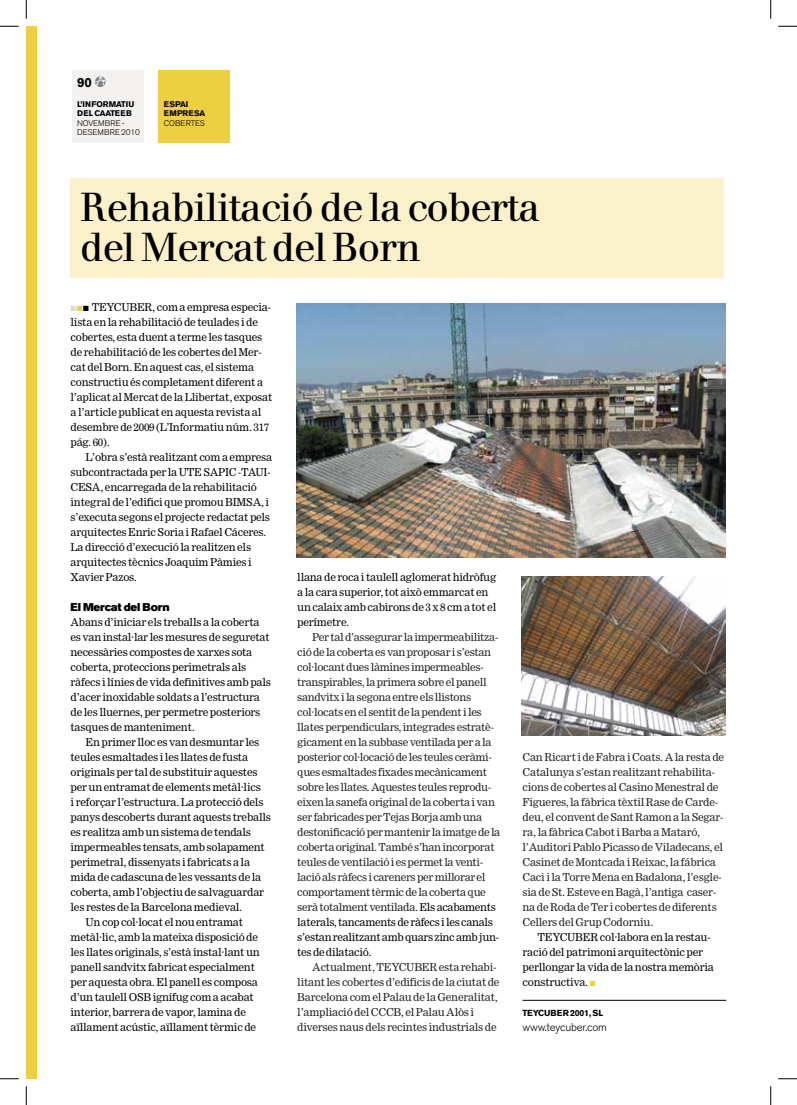
<style>
.page{position:relative;width:797px;height:1105px;background:#fff}
.page>*{position:absolute;margin:0;border:0;box-sizing:border-box;transform-origin:0 0}
.t1{font:40px/40px "Walbaum";letter-spacing:-.025em;color:#000}
.t2{font:700 13.25px "Akzidenz Grotesk BE";color:#000}
.t3{font:300 11.25px "Akzidenz Grotesk BE";letter-spacing:-.015em;color:#000}
.t4{font:11.25px "Akzidenz Grotesk BE Super";letter-spacing:-.015em;color:#000}
.t5{font:10.62px/15px "Clarion";letter-spacing:-.015em;color:#000}
.t6{font:10.62px/15px "Clarion";letter-spacing:-.025em;color:#221e1f}
.t7{font:700 8.75px "Akzidenz Grotesk BE";letter-spacing:-.025em;color:#000}
.t8{font:300 8.12px/9.4px "Akzidenz Grotesk BE";letter-spacing:-.01em;color:#000}
.t9{font:700 8.12px/9.4px "Akzidenz Grotesk BE";letter-spacing:.03em;color:#000}
.s1{font-family:"CAAT";font-weight:400;color:#808080}
.s2{color:#e5dad0}
.s3{color:#eecf41}
.s4{color:#000}
</style>
<div class="page">
<div style="left:26px;top:26px;width:11px;height:1053px;background:#eecf41"></div>
<div style="left:72px;top:70px;width:71px;height:72px;background:#f3f1ef"></div>
<div style="left:71px;top:179px;width:653px;height:99px;background:#faf0ca"></div>
<div style="left:158px;top:70px;width:72px;height:72px;background:#eecf41"></div>
<img style="left:296px;top:303px;width:429px;height:255px">
<hr style="left:522px;top:1000px;width:204px;height:1px;background:#000">
<img style="left:521px;top:576px;width:204px;height:160px">
<svg style="left:0;top:25px;width:19px;height:2px"></svg>
<svg style="left:778px;top:25px;width:19px;height:2px"></svg>
<svg style="left:0;top:1078px;width:19px;height:1px"></svg>
<svg style="left:778px;top:1078px;width:19px;height:1px"></svg>
<svg style="left:25px;top:0;width:2px;height:19px"></svg>
<svg style="left:25px;top:1086px;width:2px;height:19px"></svg>
<svg style="left:770px;top:0;width:1px;height:19px"></svg>
<svg style="left:770px;top:1086px;width:1px;height:19px"></svg>
<p class="t2" style="left:77px;top:75px;width:30px">90 <span class="s1">c</span></p>
<p class="t9" style="left:77px;top:99px;width:59px">L’INFORMATI U<br>DEL CAATEEB</p>
<p class="t8" style="left:77px;top:118px;width:64px">NOVEMBRE -<br>DESEMBRE 2010</p>
<p class="t9" style="left:164px;top:99px;width:43px">ESPAI<br>EMPRESA</p>
<p class="t8" style="left:164px;top:118px;width:12px">COBERTE</p>
<p class="t8" style="left:200px;top:118px;width:6px">S</p>
<p class="t8" style="left:163px;top:118px;width:46px">SEGURETAT</p>
<h1 class="t1" style="left:80px;top:188px;width:461px">Rehabilitació de la coberta del Mercat del Born</h1>
<p class="t5" style="left:71px;top:300px;width:203px"><span class="s2">■</span><span class="s3">■</span>■ TEYCUBER, com a empresa especia&shy;lista en la rehabilitació de teulades i de cobertes, esta duent a terme les tasques de rehabilitació de les cobertes del Mer&shy;cat del Born. En aquest cas, el sistema constructiu és completament diferent a l’aplicat al Mercat de la Llibertat, exposat a l’article publicat en aquesta revista al desembre de 2009 (L’Informatiu núm. 317 pág. 60).</p>
<p class="t5" style="left:71px;top:450px;width:203px;text-indent:15px">L’obra s’està realitzant com a empresa subcontractada per la UTE SAPIC -TAUI-CESA, encarregada de la rehabilitació integral de l’edifici que promou BIMSA, i s’executa segons el projecte redactat pels arquitectes Enric Soria i Rafael Cáceres.<br>La direcció d’execució la realitzen els arquitectes tècnics Joaquim Pàmies i Xavier Pazos.</p>
<p class="t4" style="left:71px;top:601px;width:101px">El Mercat del Born</p>
<p class="t5" style="left:71px;top:615px;width:202px">Abans d’iniciar els treballs a la coberta es van instal·lar les mesures de seguretat necessàries compostes de xarxes sota coberta, proteccions perimetrals als ràfecs i línies de vida definitives amb pals d’acer inoxidable soldats a l’estructura de les lluernes, per permetre posteriors tasques de manteniment.</p>
<p class="t5" style="left:86px;top:735px;width:175px">En primer lloc es van desmuntar les</p>
<p class="t5" style="left:71px;top:750px;width:179px">teules esmaltades i les llates de fusta</p>
<p class="t5" style="left:71px;top:765px;width:188px">originals per tal de substituir aquestes</p>
<p class="t5" style="left:71px;top:780px;width:192px">per un entramat de elements metàl·lics</p>
<p class="t5" style="left:71px;top:795px;width:194px">i reforçar l’estructura. La protecció dels</p>
<p class="t5" style="left:71px;top:810px;width:202px">panys descoberts durant aquests treballs</p>
<p class="t5" style="left:71px;top:825px;width:182px">es realitza amb un sistema de tendals</p>
<p class="t5" style="left:71px;top:840px;width:196px">impermeables tensats, amb solapament</p>
<p class="t5" style="left:71px;top:855px;width:181px">perimetral, dissenyats i fabricats a la</p>
<p class="t5" style="left:71px;top:870px;width:192px">mida de cadascuna de les vessants de la</p>
<p class="t5" style="left:71px;top:885px;width:195px">coberta, amb l’objectiu de salvaguardar</p>
<p class="t5" style="left:71px;top:900px;width:173px">les restes de la Barcelona medieval.</p>
<p class="t5" style="left:86px;top:915px;width:159px">Un cop col·locat el nou entramat</p>
<p class="t5" style="left:71px;top:930px;width:189px">metàl·lic, amb la mateixa disposició de</p>
<p class="t5" style="left:71px;top:945px;width:191px">les llates originals, s’està instal·lant un</p>
<p class="t5" style="left:71px;top:960px;width:186px">panell sandvitx fabricat especialment</p>
<p class="t5" style="left:71px;top:975px;width:189px">per aquesta obra. El panell es composa</p>
<p class="t5" style="left:71px;top:990px;width:185px">d’un taulell OSB ignífug com a acabat</p>
<p class="t5" style="left:71px;top:1005px;width:177px">interior, barrera de vapor, lamina de</p>
<p class="t5" style="left:71px;top:1020px;width:187px">aïllament acústic, aïllament tèrmic de</p>
<p class="t5" style="left:297px;top:570px;width:200px">llana de roca i taulell aglomerat hidròfug a la cara superior, tot això emmarcat en un calaix amb cabirons de 3 x 8 cm a tot el perímetre.</p>
<p class="t6" style="left:297px;top:630px;width:204px;text-indent:15px">Per tal d’assegurar la impermeabilitza&shy;ció de la coberta es van proposar i s’estan col·locant dues làmines impermeables&shy;transpirables, la primera sobre el panell sandvitx i la segona entre els llistons col·locats en el sentit de la pendent i les llates perpendiculars, integrades estratè&shy;gicament en la subbase ventilada per a la posterior col·locació de les teules ceràmi&shy;ques esmaltades fixades mecànicament sobre les llates. Aquestes teules reprodu&shy;eixen la sanefa original de la coberta i van ser fabricades per Tejas Borja amb una destonificació per mantenir la imatge de la coberta original. També s’han incorporat teules de ventilació i es permet la venti&shy;lació als ràfecs i careners per millorar el comportament tèrmic de la coberta que serà totalment ventilada. <span class="s4">Els acabaments laterals, tancaments de ràfecs i les canals s’estan realitzant amb quars zinc amb jun&shy;tes de dilatació.</span></p>
<p class="t6" style="left:297px;top:960px;width:204px;text-indent:15px">Actualment, TEYCUBER esta rehabi&shy;litant les cobertes d’edificis de la ciutat de Barcelona com el Palau de la Generalitat, l’ampliació del CCCB, el Palau Alòs i diverses naus dels recintes industrials de</p>
<p class="t6" style="left:522px;top:750px;width:203px">Can Ricart i de Fabra i Coats. A la resta de Catalunya s’estan realitzant rehabilita&shy;cions de cobertes al Casino Menestral de Figueres, la fàbrica tèxtil Rase de Carde&shy;deu, el convent de Sant Ramon a la Segar&shy;ra, la fàbrica Cabot i Barba a Mataró, l’Auditori Pablo Picasso de Viladecans, el Casinet de Montcada i Reixac, la fábrica Caci i la Torre Mena en Badalona, l’esgle&shy;sia de St. Esteve en Bagà, l’antiga caser&shy;na de Roda de Ter i cobertes de diferents Cellers del Grup Codorniu.</p>
<p class="t5" style="left:522px;top:930px;width:193px;text-indent:15px">TEYCUBER col·labora en la restau&shy;ració del patrimoni arquitectònic per perllongar la vida de la nostra memòria constructiva. <span class="s3">■</span></p>
<p class="t7" style="left:522px;top:1008px;width:82px">TEYCUBER 2001, SL</p>
<p class="t3" style="left:522px;top:1021px;width:86px">WWW.TEYCUBER.COM</p>
</div>
